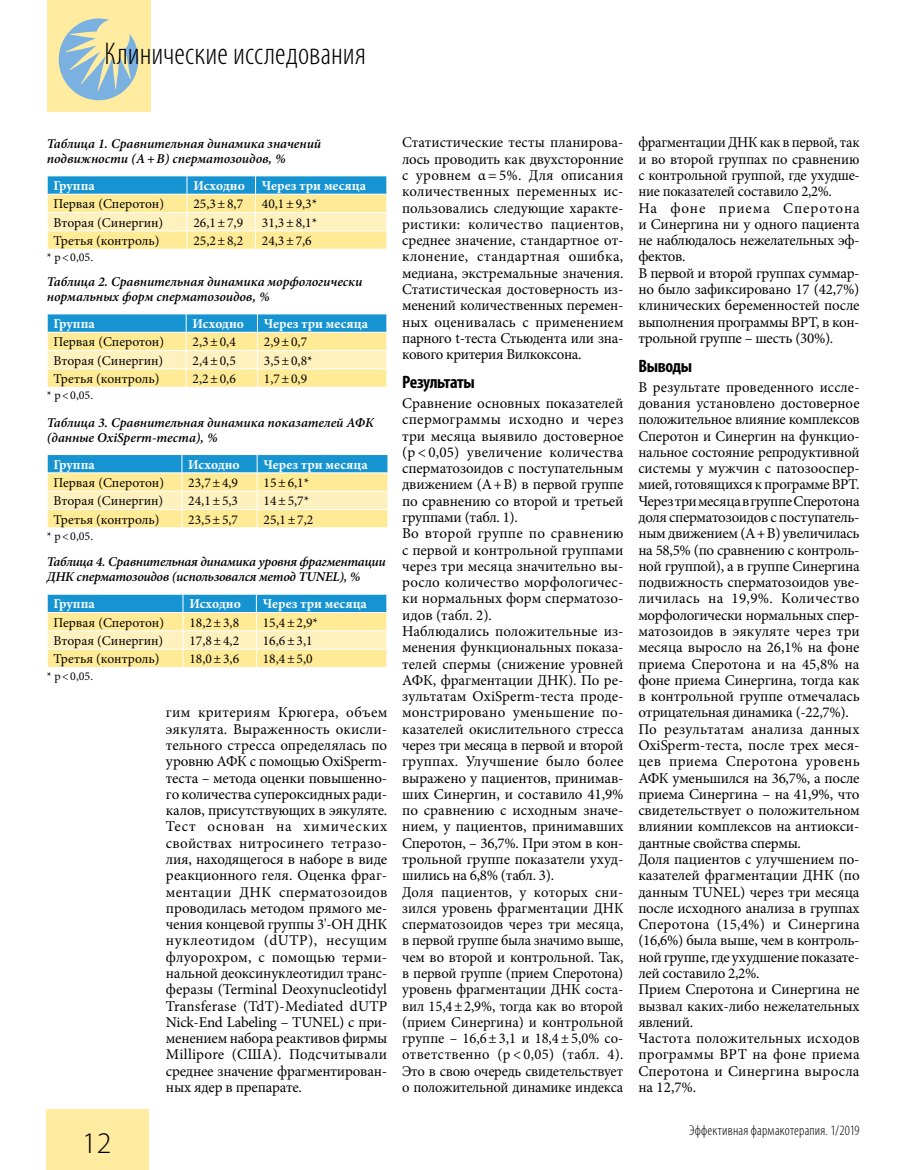
<style>
.page{position:relative;width:915px;height:1170px;background:#fff}
.page>*{position:absolute;margin:0;border:0;box-sizing:border-box;transform-origin:0 0}
.t1{font:300 condensed 31.5px "Myriad Pro";color:#000}
.t2{font:300 30px "Myriad Pro";color:#000}
.t3{font:700 condensed 18px "Myriad Pro";letter-spacing:-.025em;color:#000}
.t4{font:15px/16.2px "Minion Pro";letter-spacing:-.01em;color:#000}
.t5{font:300 condensed 14.25px "Myriad Pro";letter-spacing:.015em;color:#000}
.t6{font:13.5px "Minion Pro";color:#000}
.t7{font:italic 600 13.5px/15px "Minion Pro";letter-spacing:-.01em;color:#000}
.t8{font:700 13.5px "Minion Pro";color:#fff}
.t9{font:12px "Minion Pro";color:#000}
</style>
<div class="page">
<div style="left:47px;top:1108px;width:102px;height:61px;background:#ffeca1"></div>
<div style="left:47px;top:0;width:103px;height:112px;background:#ffeca1"></div>
<svg style="left:59px;top:18px;width:79px;height:82px"></svg>
<svg style="left:47px;top:176px;width:340px;height:73px;background:#c8d8b3"></svg>
<svg style="left:47px;top:314px;width:340px;height:73px;background:#c8d8b3"></svg>
<svg style="left:47px;top:454px;width:341px;height:73px;background:#c8d8b3"></svg>
<svg style="left:47px;top:594px;width:340px;height:73px;background:#c8d8b3"></svg>
<h1 class="t1" style="left:104px;top:35px;width:263px">Клинические исследования</h1>
<p class="t7" style="left:47px;top:136px;width:276px">Таблица 1. Сравнительная динамика значений подвижности (А+В) сперматозоидов, %</p>
<p class="t8" style="left:54px;top:176px;width:43px">Группа</p>
<p class="t8" style="left:193px;top:176px;width:53px">Исходно</p>
<p class="t8" style="left:262px;top:176px;width:106px">Через три месяца</p>
<p class="t6" style="left:54px;top:195px;width:112px">Первая (Сперотон)</p>
<p class="t6" style="left:193px;top:195px;width:51px">25,3±8,7</p>
<p class="t6" style="left:262px;top:195px;width:57px">40,1±9,3*</p>
<p class="t6" style="left:54px;top:213px;width:111px">Вторая (Синергин)</p>
<p class="t6" style="left:193px;top:213px;width:51px">26,1±7,9</p>
<p class="t6" style="left:262px;top:213px;width:57px">31,3±8,1*</p>
<p class="t6" style="left:54px;top:231px;width:107px">Третья (контроль)</p>
<p class="t6" style="left:193px;top:231px;width:51px">25,2±8,2</p>
<p class="t6" style="left:262px;top:231px;width:51px">24,3±7,6</p>
<p class="t9" style="left:47px;top:249px;width:48px">* р&lt;0,05.</p>
<p class="t7" style="left:47px;top:274px;width:317px">Таблица 2. Сравнительная динамика морфологически нормальных форм сперматозоидов, %</p>
<p class="t8" style="left:54px;top:314px;width:43px">Группа</p>
<p class="t8" style="left:192px;top:314px;width:53px">Исходно</p>
<p class="t8" style="left:264px;top:314px;width:106px">Через три месяца</p>
<p class="t6" style="left:54px;top:333px;width:112px">Первая (Сперотон)</p>
<p class="t6" style="left:192px;top:333px;width:45px">2,3±0,4</p>
<p class="t6" style="left:264px;top:333px;width:45px">2,9±0,7</p>
<p class="t6" style="left:54px;top:351px;width:111px">Вторая (Синергин)</p>
<p class="t6" style="left:192px;top:351px;width:45px">2,4±0,5</p>
<p class="t6" style="left:264px;top:351px;width:50px">3,5±0,8*</p>
<p class="t6" style="left:54px;top:369px;width:107px">Третья (контроль)</p>
<p class="t6" style="left:192px;top:369px;width:45px">2,2±0,6</p>
<p class="t6" style="left:264px;top:369px;width:45px">1,7±0,9</p>
<p class="t9" style="left:47px;top:387px;width:48px">* р&lt;0,05.</p>
<p class="t7" style="left:47px;top:415px;width:328px">Таблица 3. Сравнительная динамика показателей АФК (данные OxiSperm-теста), %</p>
<p class="t8" style="left:54px;top:455px;width:43px">Группа</p>
<p class="t8" style="left:188px;top:455px;width:53px">Исходно</p>
<p class="t8" style="left:263px;top:455px;width:106px">Через три месяца</p>
<p class="t6" style="left:54px;top:473px;width:112px">Первая (Сперотон)</p>
<p class="t6" style="left:188px;top:473px;width:51px">23,7±4,9</p>
<p class="t6" style="left:263px;top:473px;width:47px">15±6,1*</p>
<p class="t6" style="left:54px;top:492px;width:111px">Вторая (Синергин)</p>
<p class="t6" style="left:188px;top:492px;width:51px">24,1±5,3</p>
<p class="t6" style="left:263px;top:492px;width:47px">14±5,7*</p>
<p class="t6" style="left:54px;top:510px;width:107px">Третья (контроль)</p>
<p class="t6" style="left:188px;top:510px;width:51px">23,5±5,7</p>
<p class="t6" style="left:263px;top:510px;width:51px">25,1±7,2</p>
<p class="t9" style="left:47px;top:528px;width:48px">* р&lt;0,05.</p>
<p class="t7" style="left:47px;top:554px;width:340px">Таблица 4. Сравнительная динамика уровня фрагментации<br>ДНК сперматозоидов (использовался метод TUNEL), %</p>
<p class="t8" style="left:54px;top:594px;width:43px">Группа</p>
<p class="t8" style="left:189px;top:594px;width:53px">Исходно</p>
<p class="t8" style="left:263px;top:594px;width:106px">Через три месяца</p>
<p class="t6" style="left:54px;top:613px;width:112px">Первая (Сперотон)</p>
<p class="t6" style="left:189px;top:613px;width:51px">18,2±3,8</p>
<p class="t6" style="left:263px;top:613px;width:57px">15,4±2,9*</p>
<p class="t6" style="left:54px;top:631px;width:111px">Вторая (Синергин)</p>
<p class="t6" style="left:189px;top:631px;width:51px">17,8±4,2</p>
<p class="t6" style="left:263px;top:631px;width:51px">16,6±3,1</p>
<p class="t6" style="left:54px;top:650px;width:107px">Третья (контроль)</p>
<p class="t6" style="left:189px;top:650px;width:51px">18,0±3,6</p>
<p class="t6" style="left:263px;top:650px;width:51px">18,4±5,0</p>
<p class="t9" style="left:47px;top:667px;width:48px">* р&lt;0,05.</p>
<h2 class="t2" style="left:82px;top:1125px;width:31px">12</h2>
<p class="t4" style="left:166px;top:704px;width:223px;text-align:justify">гим критериям Крюгера, объем эякулята. Выраженность окисли&shy;тельного стресса определялась по уровню АФК с помощью OxiSperm&shy;теста – метода оценки повышенно&shy;го количества супероксидных ради&shy;калов, присутствующих в эякуляте.<br>Тест основан на химических свойствах нитросинего тетразо&shy;лия, находящегося в наборе в виде реакционного геля. Оценка фраг&shy;ментации ДНК сперматозоидов проводилась методом прямого ме&shy;чения концевой группы 3'-ОН ДНК нуклеотидом (dUTP), несущим флуорохром, с помощью терми&shy;нальной деоксинуклеотидил транс&shy;феразы (Terminal Deoxynucleotidyl Transferase (TdT)-Mediated dUTP Nick-End Labeling – TUNEL) с при&shy;менением набора реактивов фирмы Millipore (США). Подсчитывали среднее значение фрагментирован&shy;ных ядер в препарате.</p>
<p class="t4" style="left:402px;top:135px;width:223px;text-align:justify">Статистические тесты планирова&shy;лось проводить как двухсторонние с уровнем α = 5%. Для описания количественных переменных ис&shy;пользовались следующие характе&shy;ристики: количество пациентов, среднее значение, стандартное от&shy;клонение, стандартная ошибка, медиана, экстремальные значения.<br>Статистическая достоверность из&shy;менений количественных перемен&shy;ных оценивалась с применением парного t-теста Стьюдента или зна&shy;кового критерия Вилкоксона.</p>
<p class="t3" style="left:402px;top:371px;width:74px">Результаты</p>
<p class="t4" style="left:402px;top:395px;width:223px">Сравнение основных показателей спермограммы исходно и через три месяца выявило достоверное (р &lt; 0,05) увеличение количества сперматозоидов с поступательным движением (А+В) в первой группе по сравнению со второй и третьей группами (табл. 1).<br>Во второй группе по сравнению с первой и контрольной группами через три месяца значительно вы&shy;росло количество морфологичес&shy;ки нормальных форм сперматозо&shy;идов (табл. 2).<br>Наблюдались положительные из&shy;менения функциональных показа&shy;телей спермы (снижение уровней<br>АФК, фрагментации ДНК). По ре&shy;зультатам OxiSperm-теста проде&shy;монстрировано уменьшение по&shy;казателей окислительного стресса через три месяца в первой и второй группах. Улучшение было более выражено у пациентов, принимав&shy;ших Синергин, и составило 41,9% по сравнению с исходным значе&shy;нием, у пациентов, принимавших<br>Сперотон, – 36,7%. При этом в кон&shy;трольной группе показатели ухуд&shy;шились на 6,8% (табл. 3).<br>Доля пациентов, у которых сни&shy;зился уровень фрагментации ДНК сперматозоидов через три месяца, в первой группе была значимо выше, чем во второй и контрольной. Так, в первой группе (прием Сперотона) уровень фрагментации ДНК соста&shy;вил 15,4±2,9%, тогда как во второй (прием Синергина) и контрольной группе – 16,6±3,1 и 18,4±5,0% со&shy;ответственно (р &lt; 0,05) (табл. 4).<br>Это в свою очередь свидетельствует о положительной динамике индекса</p>
<p class="t4" style="left:638px;top:135px;width:223px">фрагментации ДНК как в первой, так и во второй группах по сравнению с контрольной группой, где ухудше&shy;ние показателей составило 2,2%.<br>На фоне приема Сперотона и Синергина ни у одного пациента не наблюдалось нежелательных эф&shy;фектов.<br>В первой и второй группах суммар&shy;но было зафиксировано 17 (42,7%) клинических беременностей после выполнения программы ВРТ, в кон&shy;трольной группе – шесть (30%).</p>
<p class="t3" style="left:638px;top:354px;width:55px">Выводы</p>
<p class="t4" style="left:638px;top:379px;width:223px">В результате проведенного иссле&shy;дования установлено достоверное положительное влияние комплексов<br>Сперотон и Синергин на функцио&shy;нальное состояние репродуктивной системы у мужчин с патозооспер&shy;мией, готовящихся к программе ВРТ.<br>Через три месяца в группе Сперотона доля сперматозоидов с поступатель&shy;ным движением (А+В) увеличилась на 58,5% (по сравнению с контроль&shy;ной группой), а в группе Синергина подвижность сперматозоидов уве&shy;личилась на 19,9%. Количество морфологически нормальных спер&shy;матозоидов в эякуляте через три месяца выросло на 26,1% на фоне приема Сперотона и на 45,8% на фоне приема Синергина, тогда как в контрольной группе отмечалась отрицательная динамика (-22,7%).<br>По результатам анализа данных<br>OxiSperm-теста, после трех меся&shy;цев приема Сперотона уровень<br>АФК уменьшился на 36,7%, а после приема Синергина – на 41,9%, что свидетельствует о положительном влиянии комплексов на антиокси&shy;дантные свойства спермы.<br>Доля пациентов с улучшением по&shy;казателей фрагментации ДНК (по данным TUNEL) через три месяца после исходного анализа в группах<br>Сперотона (15,4%) и Синергина (16,6%) была выше, чем в контроль&shy;ной группе, где ухудшение показате&shy;лей составило 2,2%.<br>Прием Сперотона и Синергина не вызвал каких-либо нежелательных явлений.<br>Частота положительных исходов программы ВРТ на фоне приема<br>Сперотона и Синергина выросла на 12,7%.</p>
<p class="t5" style="left:688px;top:1121px;width:172px">Эффективная фармакотерапия. 1/2019</p>
</div>
